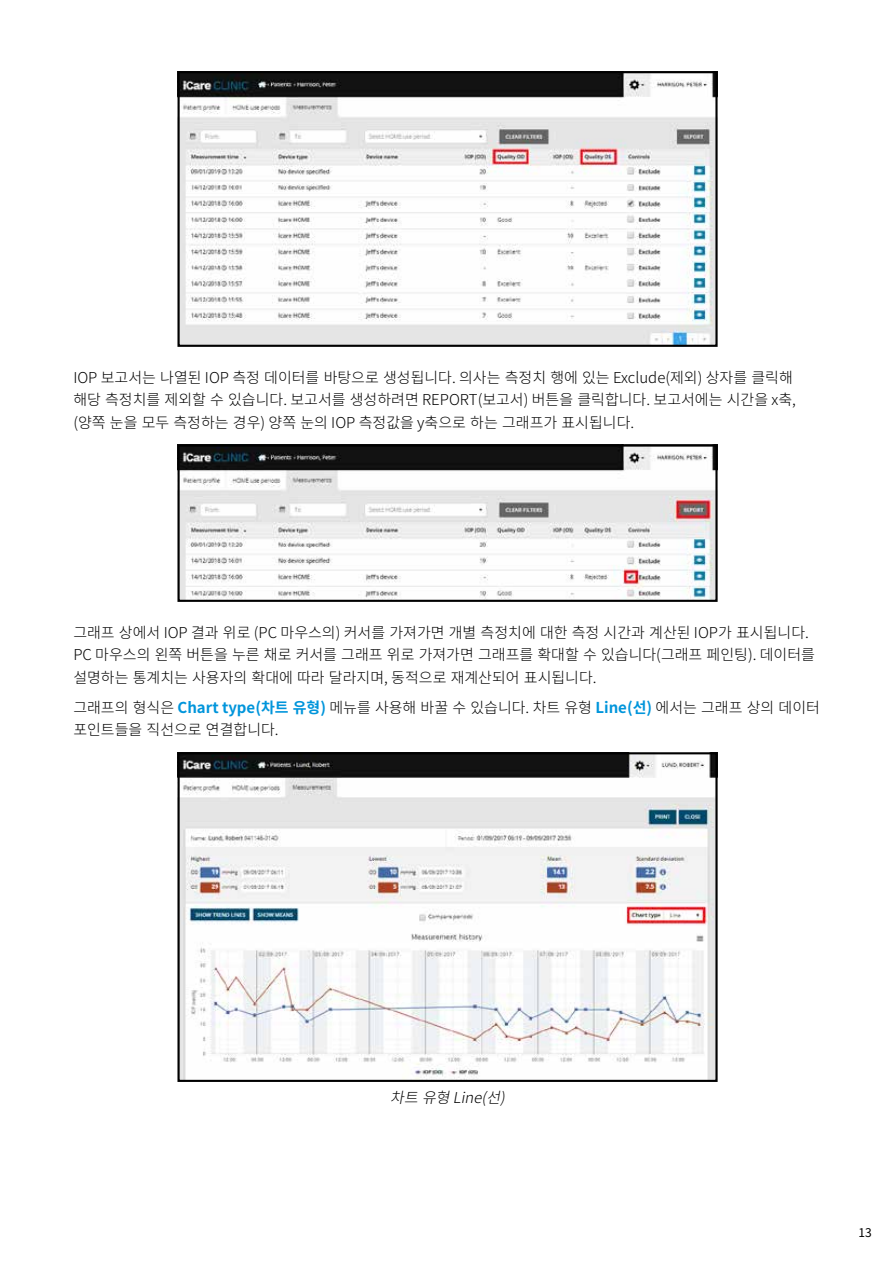
<style>
.page{position:relative;width:893px;height:1263px;background:#fff}
.page>*{position:absolute;margin:0;border:0;box-sizing:border-box;transform-origin:0 0}
.t1{font:300 15px/22.5px "Noto Sans CJ Kkr";color:#000}
.t2{font:italic 300 15px "Noto Sans CJ Kkr";color:#000}
.t3{font:12px "Noto Sans CJ Kkr";color:#000}
.s1{font-weight:700;color:#0095db}
</style>
<div class="page">
<img style="left:181px;top:74px;width:534px;height:270px">
<div style="left:178px;top:71px;width:540px;height:276px;border:2px solid #000"></div>
<img style="left:181px;top:447px;width:534px;height:152px">
<div style="left:178px;top:444px;width:540px;height:158px;border:2px solid #000"></div>
<img style="left:181px;top:755px;width:534px;height:324px">
<div style="left:178px;top:752px;width:540px;height:330px;border:2px solid #000"></div>
<p class="t1" style="left:73px;top:366px;width:724px">IOP 보고서는 나열된 IOP 측정 데이터를 바탕으로 생성됩니다. 의사는 측정치 행에 있는 Exclude(제외) 상자를 클릭해 해당 측정치를 제외할 수 있습니다. 보고서를 생성하려면 REPORT(보고서) 버튼을 클릭합니다. 보고서에는 시간을 x축, (양쪽 눈을 모두 측정하는 경우) 양쪽 눈의 IOP 측정값을 y축으로 하는 그래프가 표시됩니다.</p>
<p class="t1" style="left:73px;top:621px;width:743px">그래프 상에서 IOP 결과 위로 (PC 마우스의) 커서를 가져가면 개별 측정치에 대한 측정 시간과 계산된 IOP가 표시됩니다.<br>PC 마우스의 왼쪽 버튼을 누른 채로 커서를 그래프 위로 가져가면 그래프를 확대할 수 있습니다(그래프 페인팅). 데이터를 설명하는 통계치는 사용자의 확대에 따라 달라지며, 동적으로 재계산되어 표시됩니다.</p>
<p class="t1" style="left:73px;top:696px;width:748px">그래프의 형식은 <span class="s1">Chart type(차트 유형)</span> 메뉴를 사용해 바꿀 수 있습니다. 차트 유형 <span class="s1">Line(선)</span> 에서는 그래프 상의 데이터 포인트들을 직선으로 연결합니다.</p>
<p class="t2" style="left:390px;top:1089px;width:124px">차트유형Line(선)</p>
<p class="t3" style="left:858px;top:1226px;width:15px">13</p>
</div>
